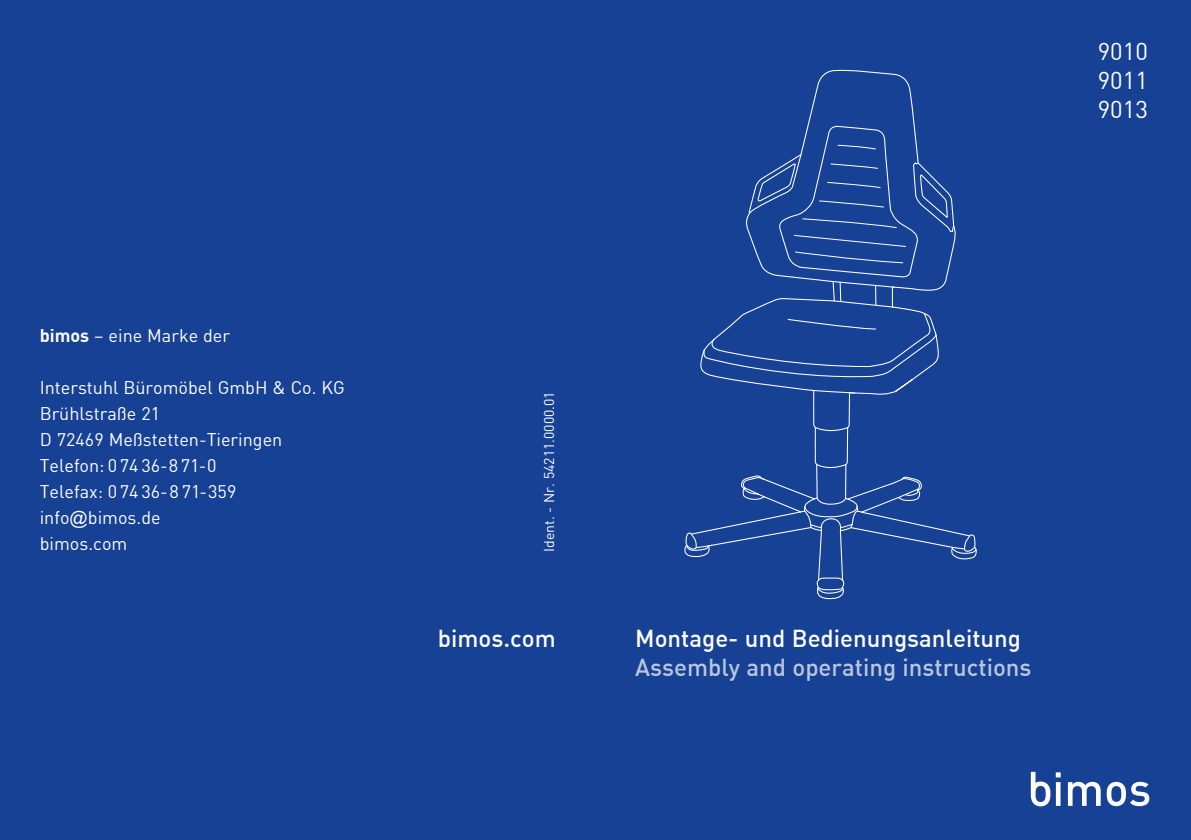
<style>
.page{position:relative;width:1191px;height:840px;background:#fff}
.page>*{position:absolute;margin:0;border:0;box-sizing:border-box;transform-origin:0 0}
.t1{font:24px "DIN Medium Alternate";color:#fff}
.t2{font:24px "DIN Medium Alternate";color:#b9c6df}
.t3{font:24px/28.8px "DIN";color:#fff;text-align:justify}
.t4{font:18px/26px "DIN";color:#fff}
.t5{font:14px "DIN";color:#fff}
.s1{font-weight:700}
.s2{font-family:"Arial"}
</style>
<div class="page">
<div style="left:0;top:0;width:1191px;height:839px;background:#164194"></div>
<svg style="left:1030px;top:771px;width:119px;height:34px"></svg>
<svg style="left:684px;top:69px;width:292px;height:531px"></svg>
<svg style="left:814px;top:426px;width:35px;height:8px"></svg>
<svg style="left:815px;top:463px;width:32px;height:8px"></svg>
<svg style="left:799px;top:496px;width:65px;height:35px"></svg>
<svg style="left:742px;top:477px;width:23px;height:21px"></svg>
<svg style="left:685px;top:532px;width:27px;height:19px"></svg>
<svg style="left:951px;top:534px;width:26px;height:20px"></svg>
<svg style="left:897px;top:477px;width:24px;height:21px"></svg>
<svg style="left:816px;top:576px;width:28px;height:17px"></svg>
<svg style="left:702px;top:126px;width:252px;height:268px"></svg>
<p class="t4" style="left:40px;top:321px;width:192px"><span class="s1">bimos</span> – eine Marke der</p>
<p class="t4" style="left:40px;top:373px;width:307px">Interstuhl Büromöbel GmbH &amp; Co. KG<br>Brühlstraße 21<br>D 72469 Meßstetten-Tieringen<br>Telefon: 0 74 36-8 71-0<br>Telefax: 0 74 36-8 71-359 info<span class="s2">@</span>bimos.de<br>bimos.com</p>
<h1 class="t3" style="left:1097px;top:36px;width:52px">9010<br>9011<br>9013</h1>
<p class="t5" style="left:540px;top:551px;width:162px;rotate:-90deg">Ident. - Nr. 54211.0000.01</p>
<h1 class="t1" style="left:438px;top:622px;width:119px">bimos.com</h1>
<h1 class="t1" style="left:635px;top:622px;width:387px">Montage- und Bedienungsanleitung</h1>
<h1 class="t2" style="left:635px;top:651px;width:398px">Assembly and operating instructions</h1>
</div>
